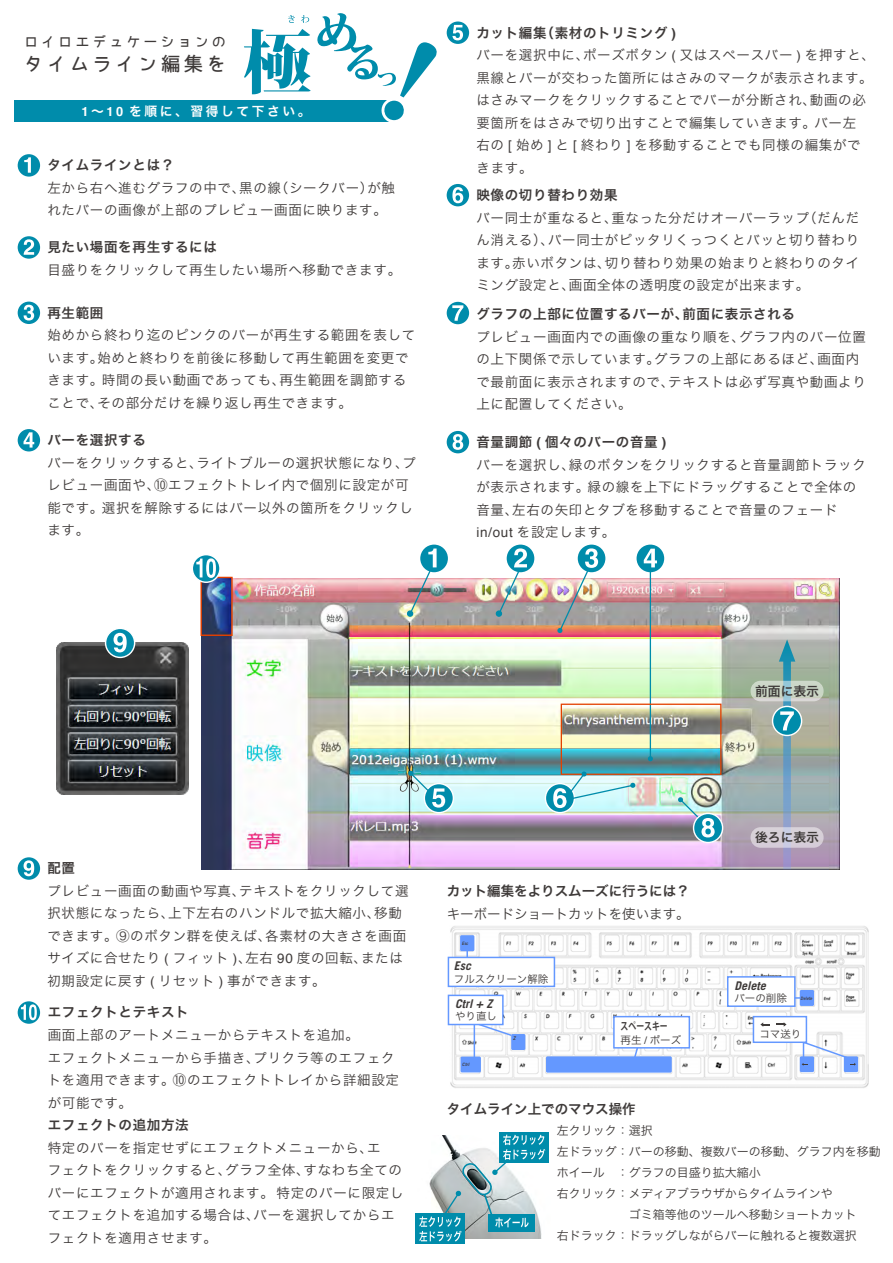
<style>
.page{position:relative;width:893px;height:1263px;background:#fff}
.page>*{position:absolute;margin:0;border:0;box-sizing:border-box;transform-origin:0 0}
.t1{font:19.35px "Bokutachino Gothic";letter-spacing:.175em;color:#3e3a39}
.t2{font:14.25px "Bokutachino Gothic";letter-spacing:.2em;color:#3e3a39}
.t3{font:13.5px/22.5px "Hira Kaku Pro W3";letter-spacing:.05em;color:#3e3a39}
.t4{font:13.5px "Hira Kaku Pro W6";letter-spacing:.05em;color:#3e3a39}
.t5{font:13.5px "Hira Kaku Pro W6";color:#3e3a39}
.t6{font:13.5px "Hira Kaku Pro W3";color:#3e3a39}
.t7{font:12.75px "Hira Kaku Pro W6";letter-spacing:.2em;color:#fff}
.t8{font:12.75px "Hira Kaku Pro W6";color:#3e3a39}
.t9{font:12px/21px "Hira Kaku Pro W3";color:#3e3a39}
.t10{font:italic 700 12px "Trade Gothic";color:#3e3a39}
.t11{font:10.5px "Hira Kaku Pro W3";color:#3e3a39}
.t12{font:700 10.5px "Koz Go Pr 6 N";color:#3e3a39;scale:.75 1}
.t13{font:italic 5.1px "Trade Gothic Bold Two";color:#3e3a39;scale:.88 1}
.t14{font:italic 4.65px "Trade Gothic Bold Two";letter-spacing:.025em;color:#3e3a39;scale:.88 1}
.t15{font:italic 4.65px "Trade Gothic Bold Two";letter-spacing:.025em;color:#3e3a39;scale:.93 1}
.s1{font-family:"Helvetica";font-weight:700}
.s2{font-family:"Helvetica"}
</style>
<div class="page">
<img style="left:56px;top:643px;width:133px;height:152px">
<img style="left:201px;top:578px;width:639px;height:291px">
<img style="left:399px;top:763px;width:21px;height:29px">
<div style="left:14px;top:100px;width:381px;height:22px;background:#008cab"></div>
<svg style="left:244px;top:29px;width:67px;height:65px"></svg>
<svg style="left:288px;top:15px;width:7px;height:8px"></svg>
<svg style="left:301px;top:15px;width:8px;height:8px"></svg>
<svg style="left:317px;top:13px;width:120px;height:109px"></svg>
<div style="left:18px;top:154px;width:22px;height:23px;background:#008cab;border-radius:50%"></div>
<svg style="left:24px;top:157px;width:7px;height:16px"></svg>
<div style="left:18px;top:236px;width:22px;height:23px;background:#008cab;border-radius:50%"></div>
<svg style="left:24px;top:239px;width:10px;height:16px"></svg>
<div style="left:18px;top:302px;width:22px;height:22px;background:#008cab;border-radius:50%"></div>
<svg style="left:24px;top:305px;width:10px;height:15px"></svg>
<div style="left:18px;top:429px;width:22px;height:22px;background:#008cab;border-radius:50%"></div>
<svg style="left:24px;top:432px;width:10px;height:16px"></svg>
<svg style="left:18px;top:1001px;width:22px;height:23px"></svg>
<svg style="left:21px;top:1004px;width:16px;height:16px"></svg>
<div style="left:18px;top:857px;width:22px;height:23px;background:#008cab;border-radius:50%"></div>
<svg style="left:24px;top:860px;width:10px;height:16px"></svg>
<svg style="left:105px;top:629px;width:30px;height:29px"></svg>
<div style="left:447px;top:431px;width:22px;height:22px;background:#008cab;border-radius:50%"></div>
<svg style="left:453px;top:434px;width:10px;height:16px"></svg>
<div style="left:447px;top:22px;width:22px;height:22px;background:#008cab;border-radius:50%"></div>
<svg style="left:452px;top:25px;width:11px;height:15px"></svg>
<div style="left:496px;top:610px;width:6px;height:7px;border:1px solid #008cab;border-radius:50%"></div>
<div style="left:407px;top:610px;width:6px;height:7px;border:1px solid #008cab;border-radius:50%"></div>
<svg style="left:648px;top:756px;width:5px;height:5px"></svg>
<hr style="left:650px;top:562px;width:1px;height:197px;background:#008cab">
<img style="left:450px;top:926px;width:419px;height:162px">
<div style="left:546px;top:1056px;width:126px;height:16px;background:#6498ff;border-radius:2px"></div>
<div style="left:844px;top:1056px;width:14px;height:16px;background:#6498ff;border-radius:2px"></div>
<div style="left:460px;top:935px;width:14px;height:16px;background:#6498ff;border-radius:2px"></div>
<div style="left:800px;top:1056px;width:14px;height:16px;background:#6498ff;border-radius:2px"></div>
<div style="left:460px;top:1056px;width:21px;height:16px;background:#6498ff;border-radius:2px"></div>
<div style="left:511px;top:1034px;width:14px;height:16px;background:#6498ff;border-radius:2px"></div>
<div style="left:800px;top:990px;width:14px;height:16px;background:#6498ff;border-radius:2px"></div>
<svg style="left:632px;top:1048px;width:10px;height:9px"></svg>
<div style="left:613px;top:1016px;width:77px;height:32px;background:#fff;border:2px solid #6498ff"></div>
<div style="left:448px;top:957px;width:107px;height:30px;background:#fff;border:2px solid #6498ff"></div>
<div style="left:727px;top:976px;width:69px;height:31px;background:#fff;border:2px solid #6498ff"></div>
<svg style="left:473px;top:1021px;width:40px;height:38px"></svg>
<div style="left:448px;top:995px;width:56px;height:30px;background:#fff;border:2px solid #6498ff"></div>
<svg style="left:466px;top:951px;width:2px;height:6px"></svg>
<svg style="left:802px;top:1040px;width:54px;height:26px"></svg>
<div style="left:753px;top:1016px;width:54px;height:27px;background:#fff;border:2px solid #6498ff"></div>
<svg style="left:760px;top:1022px;width:10px;height:5px"></svg>
<svg style="left:777px;top:1022px;width:9px;height:5px"></svg>
<div style="left:447px;top:184px;width:22px;height:22px;background:#008cab;border-radius:50%"></div>
<svg style="left:452px;top:187px;width:11px;height:16px"></svg>
<div style="left:447px;top:302px;width:22px;height:22px;background:#008cab;border-radius:50%"></div>
<svg style="left:452px;top:305px;width:11px;height:16px"></svg>
<svg style="left:678px;top:797px;width:45px;height:46px;background:#92b7c0"></svg>
<div style="left:507px;top:545px;width:27px;height:27px;background:#008cab;border-radius:50%"></div>
<svg style="left:496px;top:548px;width:31px;height:68px"></svg>
<div style="left:578px;top:545px;width:27px;height:27px;background:#008cab;border-radius:50%"></div>
<img style="left:557px;top:548px;width:41px;height:85px">
<div style="left:637px;top:545px;width:27px;height:27px;background:#008cab;border-radius:50%"></div>
<svg style="left:644px;top:549px;width:13px;height:18px"></svg>
<svg style="left:772px;top:639px;width:30px;height:230px;background:#8ba8b1"></svg>
<svg style="left:751px;top:681px;width:73px;height:20px"></svg>
<div style="left:751px;top:827px;width:73px;height:21px;background:linear-gradient(to right,#d5cfd9,#d4ced8);border-radius:10px"></div>
<div style="left:561px;top:704px;width:160px;height:71px;border:1px solid #e34000"></div>
<div style="left:200px;top:577px;width:33px;height:59px;border:1px solid #e34000"></div>
<svg style="left:192px;top:555px;width:28px;height:27px"></svg>
<div style="left:192px;top:554px;width:29px;height:29px;border:1px solid #fff;border-radius:50%"></div>
<svg style="left:196px;top:558px;width:20px;height:20px"></svg>
<svg style="left:408px;top:770px;width:46px;height:43px;background:#8ccbd4"></svg>
<div style="left:420px;top:545px;width:28px;height:27px;background:#008cab;border-radius:50%"></div>
<svg style="left:408px;top:548px;width:29px;height:68px"></svg>
<svg style="left:545px;top:771px;width:91px;height:42px;background:#addce0"></svg>
<div style="left:499px;top:1132px;width:50px;height:30px;background:#008cab"></div>
<div style="left:416px;top:1213px;width:49px;height:31px;background:#008cab"></div>
<svg style="left:419px;top:1134px;width:126px;height:107px"></svg>
<p class="t2" style="left:24px;top:34px;width:203px">ロイロエデュケーションの</p>
<h1 class="t1" style="left:24px;top:54px;width:203px">タイムライン編集を</h1>
<p class="t7" style="left:81px;top:100px;width:231px"><span class="s1">1</span>～<span class="s1">10</span> を順に、習得して下さい。</p>
<p class="t4" style="left:47px;top:153px;width:128px">タイムラインとは？</p>
<p class="t3" style="left:47px;top:176px;width:349px">左から右へ進むグラフの中で、黒の線（シークバー）が触れたバーの画像が上部のプレビュー画面に映ります。</p>
<p class="t4" style="left:47px;top:235px;width:171px">見たい場面を再生するには</p>
<p class="t3" style="left:47px;top:258px;width:355px">目盛りをクリックして再生したい場所へ移動できます。</p>
<p class="t4" style="left:47px;top:300px;width:58px">再生範囲</p>
<p class="t3" style="left:47px;top:323px;width:369px">始めから終わり迄のピンクのバーが再生する範囲を表しています。始めと終わりを前後に移動して再生範囲を変更できます。時間の長い動画であっても、再生範囲を調節することで、その部分だけを繰り返し再生できます。</p>
<p class="t4" style="left:47px;top:428px;width:100px">バーを選択する</p>
<p class="t3" style="left:47px;top:451px;width:370px">バーをクリックすると、ライトブルーの選択状態になり、プレビュー画面や、⑩エフェクトトレイ内で個別に設定が可能です。選択を解除するにはバー以外の箇所をクリックします。</p>
<p class="t4" style="left:476px;top:20px;width:201px">カット編集（素材のトリミング <span class="s1">)</span></p>
<p class="t3" style="left:476px;top:43px;width:400px">バーを選択中に、ポーズボタン <span class="s2">(</span> 又はスペースバー <span class="s2">)</span> を押すと、黒線とバーが交わった箇所にはさみのマークが表示されます。はさみマークをクリックすることでバーが分断され、動画の必要箇所をはさみで切り出すことで編集していきます。バー左<br>右の <span class="s2">[</span> 始め <span class="s2">]</span> と <span class="s2">[</span> 終わり <span class="s2">]</span> を移動することでも同様の編集ができます。</p>
<p class="t4" style="left:476px;top:183px;width:143px">映像の切り替わり効果</p>
<p class="t3" style="left:476px;top:205px;width:384px;text-align:justify">バー同士が重なると、重なった分だけオーバーラップ（だんだん消える）、バー同士がピッタリくっつくとバッと切り替わります。赤いボタンは、切り替わり効果の始まりと終わりのタイミング設定と、画面全体の透明度の設定が出来ます。</p>
<p class="t4" style="left:476px;top:302px;width:320px">グラフの上部に位置するバーが、前面に表示される</p>
<p class="t3" style="left:476px;top:325px;width:391px">プレビュー画面内での画像の重なり順を、グラフ内のバー位置の上下関係で示しています。グラフの上部にあるほど、画面内で最前面に表示されますので、テキストは必ず写真や動画より上に配置してください。</p>
<p class="t4" style="left:476px;top:430px;width:191px">音量調節 <span class="s1">(</span> 個々のバーの音量 <span class="s1">)</span></p>
<p class="t3" style="left:476px;top:452px;width:391px">バーを選択し、緑のボタンをクリックすると音量調節トラックが表示されます。緑の線を上下にドラッグすることで全体の音量、左右の矢印とタブを移動することで音量のフェード<span class="s2">in/out</span> を設定します。</p>
<p class="t8" style="left:755px;top:680px;width:65px">前面に表示</p>
<p class="t4" style="left:47px;top:856px;width:29px">配置</p>
<p class="t3" style="left:47px;top:879px;width:363px">プレビュー画面の動画や写真、テキストをクリックして選択状態になったら、上下左右のハンドルで拡大縮小、移動できます。⑨のボタン群を使えば、各素材の大きさを画面サイズに合せたり <span class="s2">(</span> フィット <span class="s2">)</span>、左右 <span class="s2">90</span> 度の回転、または初期設定に戻す <span class="s2">(</span> リセット <span class="s2">)</span> 事ができます。</p>
<p class="t4" style="left:48px;top:1000px;width:143px">エフェクトとテキスト</p>
<p class="t3" style="left:48px;top:1023px;width:353px">画面上部のアートメニューからテキストを追加。<br>エフェクトメニューから手描き、プリクラ等のエフェクトを適用できます。⑩のエフェクトトレイから詳細設定が可能です。</p>
<p class="t4" style="left:48px;top:1113px;width:143px">エフェクトの追加方法</p>
<p class="t3" style="left:48px;top:1135px;width:357px">特定のバーを指定せずにエフェクトメニューから、エ<br>フェクトをクリックすると、グラフ全体、すなわち全てのバーにエフェクトが適用されます。 特定のバーに限定してエフェクトを追加する場合は、バーを選択してからエフェクトを適用させます。</p>
<p class="t5" style="left:447px;top:879px;width:244px">カット編集をよりスムーズに行うには？</p>
<p class="t6" style="left:447px;top:902px;width:244px">キーボードショートカットを使います。</p>
<p class="t14" style="left:462px;top:940px;width:9px">Esc</p>
<p class="t10" style="left:454px;top:958px;width:19px">Esc</p>
<p class="t11" style="left:454px;top:969px;width:96px">フルスクリーン解除</p>
<p class="t10" style="left:455px;top:996px;width:39px">Ctrl + Z</p>
<p class="t11" style="left:455px;top:1007px;width:43px">やり直し</p>
<p class="t15" style="left:462px;top:1061px;width:9px">Ctrl</p>
<p class="t13" style="left:513px;top:1034px;width:4px">Z</p>
<p class="t12" style="left:621px;top:1020px;width:64px">スペースキー</p>
<p class="t11" style="left:621px;top:1030px;width:62px">再生 <span class="s2">/</span> ポーズ</p>
<p class="t8" style="left:755px;top:826px;width:65px">後ろに表示</p>
<p class="t10" style="left:734px;top:978px;width:33px">Delete</p>
<p class="t11" style="left:734px;top:989px;width:54px">バーの削除</p>
<p class="t14" style="left:801px;top:995px;width:15px">Delete</p>
<p class="t11" style="left:759px;top:1025px;width:43px">コマ送り</p>
<p class="t5" style="left:447px;top:1097px;width:190px">タイムライン上でのマウス操作</p>
<p class="t9" style="left:557px;top:1119px;width:326px">左クリック：選択<br>左ドラッグ：バーの移動、複数バーの移動、グラフ内を移動ホイール　：グラフの目盛り拡大縮小<br>右クリック：メディアブラウザからタイムラインや</p>
<p class="t9" style="left:557px;top:1224px;width:302px">右ドラック：ドラッグしながらバーに触れると複数選択</p>
<p class="t9" style="left:629px;top:1203px;width:229px">ゴミ箱等他のツールへ移動ショートカット</p>
</div>
